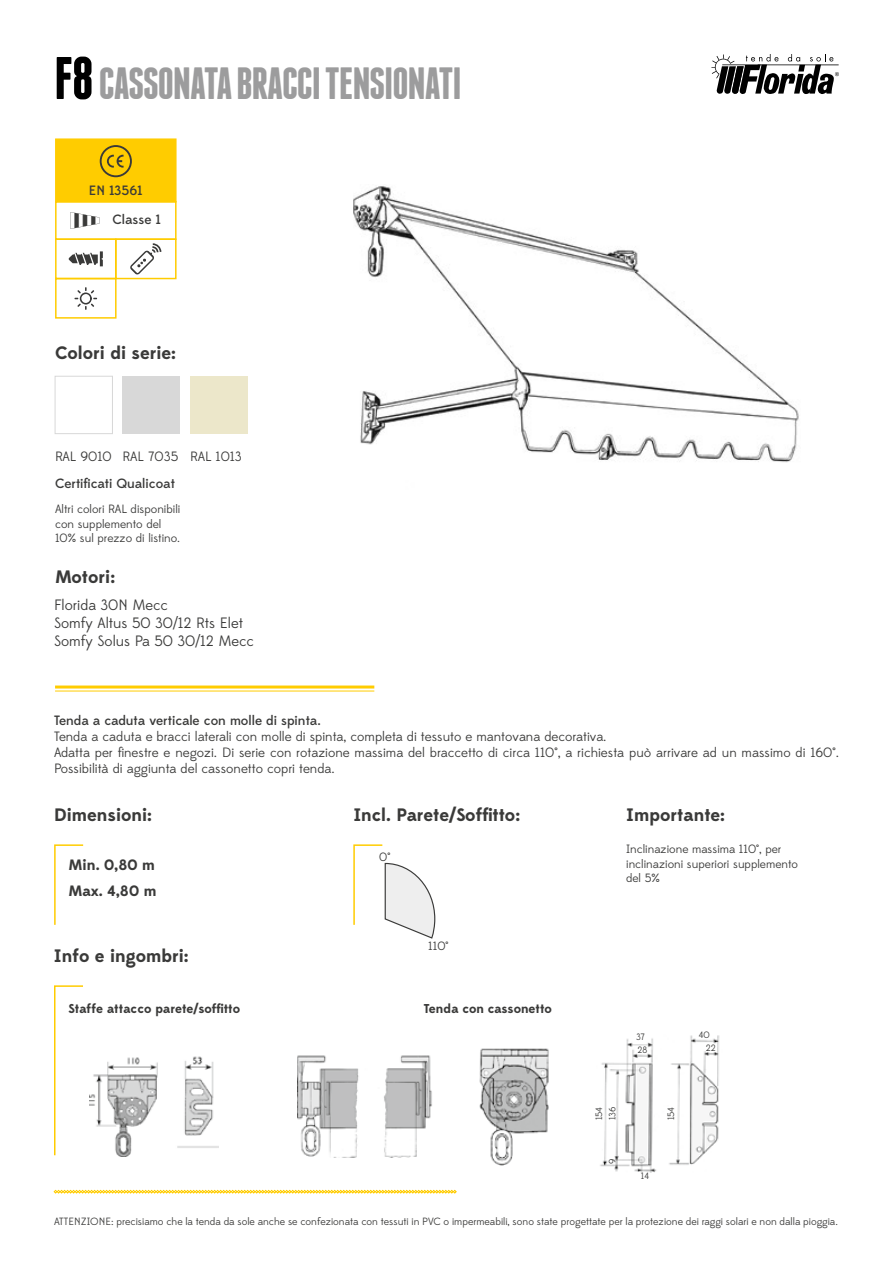
<style>
.page{position:relative;width:893px;height:1263px;background:#fff}
.page>*{position:absolute;margin:0;border:0;box-sizing:border-box;transform-origin:0 0}
.t1{font:700 45px "Franchise";letter-spacing:-.025em;color:#9c9c9d}
.t2{font:700 18px "Edmondsans";color:#3a3a39}
.t3{font:15px/18px "Edmondsans";color:#3a3a39}
.t4{font:700 15px "Edmondsans";color:#3a3a39}
.t5{font:13.5px/16.2px "Edmondsans";color:#3a3a39}
.t6{font:500 13.5px "Edmondsans";color:#3a3a39}
.t7{font:700 12.9px "Edmondsans";color:#3a3a39}
.t8{font:12px/14.4px "Edmondsans";color:#3a3a39}
.t9{font:10.5px "Edmondsans";color:#3a3a39}
.t10{font:9.3px/13px "Edmondsans";color:#3a3a39}
.s1{font-size:60px;color:#000}
</style>
<div class="page">
<svg style="left:54px;top:1190px;width:403px;height:3px"></svg>
<div style="left:55px;top:138px;width:122px;height:64px;background:#fc0;border:2px solid #fc0"></div>
<div style="left:55px;top:278px;width:62px;height:41px;border:2px solid #fc0"></div>
<div style="left:55px;top:238px;width:62px;height:41px;border:2px solid #fc0"></div>
<div style="left:55px;top:201px;width:122px;height:39px;border:2px solid #fc0"></div>
<div style="left:100px;top:145px;width:32px;height:32px;border:2px solid #3a3a39;border-radius:50%"></div>
<svg style="left:107px;top:155px;width:17px;height:13px"></svg>
<svg style="left:74px;top:287px;width:23px;height:23px"></svg>
<div style="left:55px;top:376px;width:58px;height:58px;border:1px solid #d8d8d8"></div>
<div style="left:123px;top:376px;width:57px;height:58px;background:#d8d8d8"></div>
<div style="left:190px;top:376px;width:58px;height:58px;background:#ece7ca"></div>
<hr style="left:55px;top:685px;width:319px;height:3px;background:#fc0">
<hr style="left:55px;top:690px;width:319px;height:1px;background:#fc0">
<svg style="left:70px;top:212px;width:30px;height:17px"></svg>
<div style="left:115px;top:238px;width:62px;height:41px;border:2px solid #fc0"></div>
<svg style="left:130px;top:243px;width:31px;height:32px"></svg>
<svg style="left:69px;top:251px;width:34px;height:15px"></svg>
<svg style="left:54px;top:844px;width:30px;height:81px"></svg>
<svg style="left:54px;top:985px;width:29px;height:171px"></svg>
<svg style="left:711px;top:54px;width:128px;height:40px"></svg>
<img style="left:353px;top:186px;width:446px;height:277px">
<img style="left:297px;top:1055px;width:135px;height:102px">
<img style="left:479px;top:1048px;width:70px;height:117px">
<img style="left:90px;top:1056px;width:129px;height:101px">
<img style="left:600px;top:1035px;width:120px;height:137px">
<svg style="left:353px;top:844px;width:83px;height:95px"></svg>
<h1 class="t1" style="left:54px;top:62px;width:409px"><span class="s1">F8</span> CASSONATA BRACCI TENSIONATI</h1>
<p class="t6" style="left:89px;top:182px;width:55px">EN 13561</p>
<p class="t6" style="left:112px;top:211px;width:50px">Classe 1</p>
<h2 class="t2" style="left:55px;top:342px;width:123px">Colori di serie:</h2>
<p class="t5" style="left:55px;top:449px;width:188px">RAL 9010 RAL 7035 RAL 1013</p>
<p class="t6" style="left:55px;top:475px;width:121px">Certificati Qualicoat</p>
<p class="t8" style="left:55px;top:502px;width:127px">Altri colori RAL disponibili con supplemento del<br>10% sul prezzo di listino.</p>
<h2 class="t2" style="left:55px;top:565px;width:62px">Motori:</h2>
<p class="t3" style="left:54px;top:597px;width:201px">Florida 30N Mecc<br>Somfy Altus 50 30/12 Rts Elet<br>Somfy Solus Pa 50 30/12 Mecc</p>
<p class="t6" style="left:54px;top:712px;width:268px">Tenda a caduta verticale con molle di spinta.</p>
<p class="t5" style="left:54px;top:729px;width:786px">Tenda a caduta e bracci laterali con molle di spinta, completa di tessuto e mantovana decorativa.<br>Adatta per finestre e negozi. Di serie con rotazione massima del braccetto di circa 110°, a richiesta può arrivare ad un massimo di 160°.<br>Possibilità di aggiunta del cassonetto copri tenda.</p>
<h2 class="t2" style="left:54px;top:804px;width:99px">Dimensioni:</h2>
<p class="t4" style="left:69px;top:856px;width:88px">Min. 0,80 m</p>
<p class="t4" style="left:69px;top:881px;width:89px">Max. 4,80 m</p>
<h2 class="t2" style="left:54px;top:945px;width:136px">Info e ingombri:</h2>
<h2 class="t2" style="left:353px;top:804px;width:168px">Incl. Parete/Soffitto:</h2>
<p class="t8" style="left:379px;top:850px;width:13px">0°</p>
<p class="t8" style="left:428px;top:939px;width:22px">110°</p>
<p class="t7" style="left:69px;top:1001px;width:173px">Staffe attacco parete/soffitto</p>
<p class="t7" style="left:424px;top:1001px;width:129px">Tenda con cassonetto</p>
<h2 class="t2" style="left:626px;top:804px;width:100px">Importante:</h2>
<p class="t8" style="left:626px;top:842px;width:173px">Inclinazione massima 110°, per inclinazioni superiori supplemento del 5%</p>
<p class="t10" style="left:636px;top:1030px;width:11px">37</p>
<p class="t10" style="left:706px;top:1028px;width:11px;text-indent:-7px">40<br>22</p>
<p class="t10" style="left:637px;top:1044px;width:11px">28</p>
<p class="t10" style="left:593px;top:1120px;width:15px;rotate:-90deg">154<br>136</p>
<p class="t10" style="left:665px;top:1120px;width:15px;rotate:-90deg">154</p>
<p class="t10" style="left:606px;top:1164px;width:7px;rotate:-90deg">9</p>
<p class="t10" style="left:641px;top:1170px;width:10px">14</p>
<p class="t9" style="left:54px;top:1215px;width:785px">ATTENZIONE: precisiamo che la tenda da sole anche se confezionata con tessuti in PVC o impermeabili, sono state progettate per la protezione dei raggi solari e non dalla pioggia.</p>
</div>
